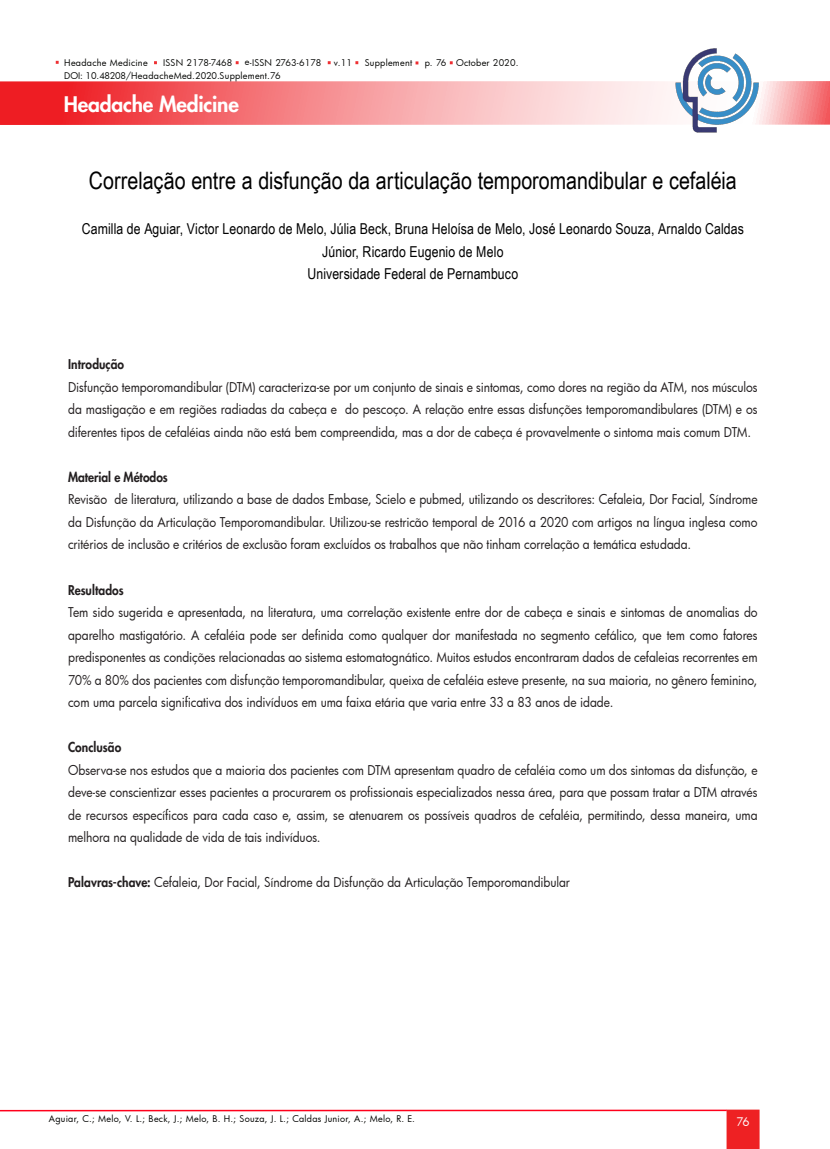
<style>
.page{position:relative;width:830px;height:1149px;background:#fff}
.page>*{position:absolute;margin:0;border:0;box-sizing:border-box;transform-origin:0 0}
.texto{font:24px "Arial Narrow";color:#000}
.t1{font:800 21px "Futura";letter-spacing:-.01em;color:#fff}
.texto-2{font:15px/22.5px "Arial Narrow";letter-spacing:.01em;color:#000;text-align:center}
.t2{font:13.2px/22.5px "Futura";letter-spacing:-.005em;color:#231f20;text-align:justify;scale:.91 1}
.t3{font:800 13.2px "Futura";letter-spacing:.005em;color:#231f20;scale:.91 1}
.t4{font:11.55px "Futura";color:#fff}
.t5{font:9px "Futura";letter-spacing:.03em;color:#040503}
.t6{font:9px "Futura";letter-spacing:-.005em;color:#040503}
.t7{font:9px "Futura";letter-spacing:.01em;color:#040503}
.s1{font-style:inherit}
.s2{font-weight:800}
</style>
<div class="page">
<svg style="left:0;top:81px;width:829px;height:44px;background:#f69092"></svg>
<svg style="left:726px;top:1109px;width:33px;height:39px"></svg>
<hr style="left:0;top:1109px;width:726px;height:1px;background:#ff001b">
<img style="left:674px;top:48px;width:85px;height:85px">
<p class="t5" style="left:64px;top:56px;width:85px">Headache Medicine</p>
<p class="t7" style="left:163px;top:56px;width:71px">ISSN 2178-7468</p>
<p class="t6" style="left:245px;top:56px;width:78px">e-ISSN 2763-6178</p>
<p class="t5" style="left:334px;top:56px;width:20px">v.11</p>
<p class="t5" style="left:364px;top:56px;width:49px">Supplement</p>
<p class="t5" style="left:424px;top:56px;width:95px">p. 76 October 2020.</p>
<p class="t5" style="left:64px;top:70px;width:218px"><span class="s1">DOI: 10.48208/</span>HeadacheMed.<span class="s1">2020.</span>Supplement.76</p>
<h2 class="t1" style="left:64px;top:91px;width:176px">Headache Medicine</h2>
<p class="texto" style="left:89px;top:163px;width:649px">Correlação entre a disfunção da articulação temporomandibular e cefaléia</p>
<p class="texto-2" style="left:82px;top:217px;width:663px">Camilla de Aguiar, Victor Leonardo de Melo, Júlia Beck, Bruna Heloísa de Melo, José Leonardo Souza, Arnaldo Caldas<br>Júnior, Ricardo Eugenio de Melo</p>
<p class="texto-2" style="left:307px;top:262px;width:212px">Universidade Federal de Pernambuco</p>
<p class="t3" style="left:68px;top:356px;width:63px">Introdução</p>
<p class="t2" style="left:68px;top:375px;width:758px">Disfunção temporomandibular (DTM) caracteriza-se por um conjunto de sinais e sintomas, como dores na região da ATM, nos músculos da mastigação e em regiões radiadas da cabeça e do pescoço. A relação entre essas disfunções temporomandibulares (DTM) e os diferentes tipos de cefaléias ainda não está bem compreendida, mas a dor de cabeça é provavelmente o sintoma mais comum DTM.</p>
<p class="t3" style="left:68px;top:468px;width:111px">Material e Métodos</p>
<p class="t2" style="left:68px;top:488px;width:759px">Revisão de literatura, utilizando a base de dados Embase, Scielo e pubmed, utilizando os descritores: Cefaleia, Dor Facial, Síndrome da Disfunção da Articulação Temporomandibular. Utilizou-se restricão temporal de 2016 a 2020 com artigos na língua inglesa como critérios de inclusão e critérios de exclusão foram excluídos os trabalhos que não tinham correlação a temática estudada.</p>
<p class="t3" style="left:68px;top:581px;width:63px">Resultados</p>
<p class="t2" style="left:68px;top:600px;width:759px">Tem sido sugerida e apresentada, na literatura, uma correlação existente entre dor de cabeça e sinais e sintomas de anomalias do aparelho mastigatório. A cefaléia pode ser definida como qualquer dor manifestada no segmento cefálico, que tem como fatores predisponentes as condições relacionadas ao sistema estomatognático. Muitos estudos encontraram dados de cefaleias recorrentes em 70% a 80% dos pacientes com disfunção temporomandibular, queixa de cefaléia esteve presente, na sua maioria, no gênero feminino, com uma parcela significativa dos indivíduos em uma faixa etária que varia entre 33 a 83 anos de idade.</p>
<p class="t3" style="left:68px;top:738px;width:60px">Conclusão</p>
<p class="t2" style="left:68px;top:758px;width:758px">Observa-se nos estudos que a maioria dos pacientes com DTM apresentam quadro de cefaléia como um dos sintomas da disfunção, e deve-se conscientizar esses pacientes a procurarem os profissionais especializados nessa área, para que possam tratar a DTM através de recursos específicos para cada caso e, assim, se atenuarem os possíveis quadros de cefaléia, permitindo, dessa maneira, uma melhora na qualidade de vida de tais indivíduos.</p>
<p class="t2" style="left:68px;top:870px;width:552px"><span class="s2">Palavras-chave:</span> Cefaleia, Dor Facial, Síndrome da Disfunção da Articulação Temporomandibular</p>
<p class="t5" style="left:49px;top:1111px;width:367px">Aguiar, C.; Melo, V. L.; Beck, J.; Melo, B. H.; Souza, J. L.; Caldas Junior, A.; Melo, R. E.</p>
<p class="t4" style="left:736px;top:1113px;width:15px">76</p>
</div>
